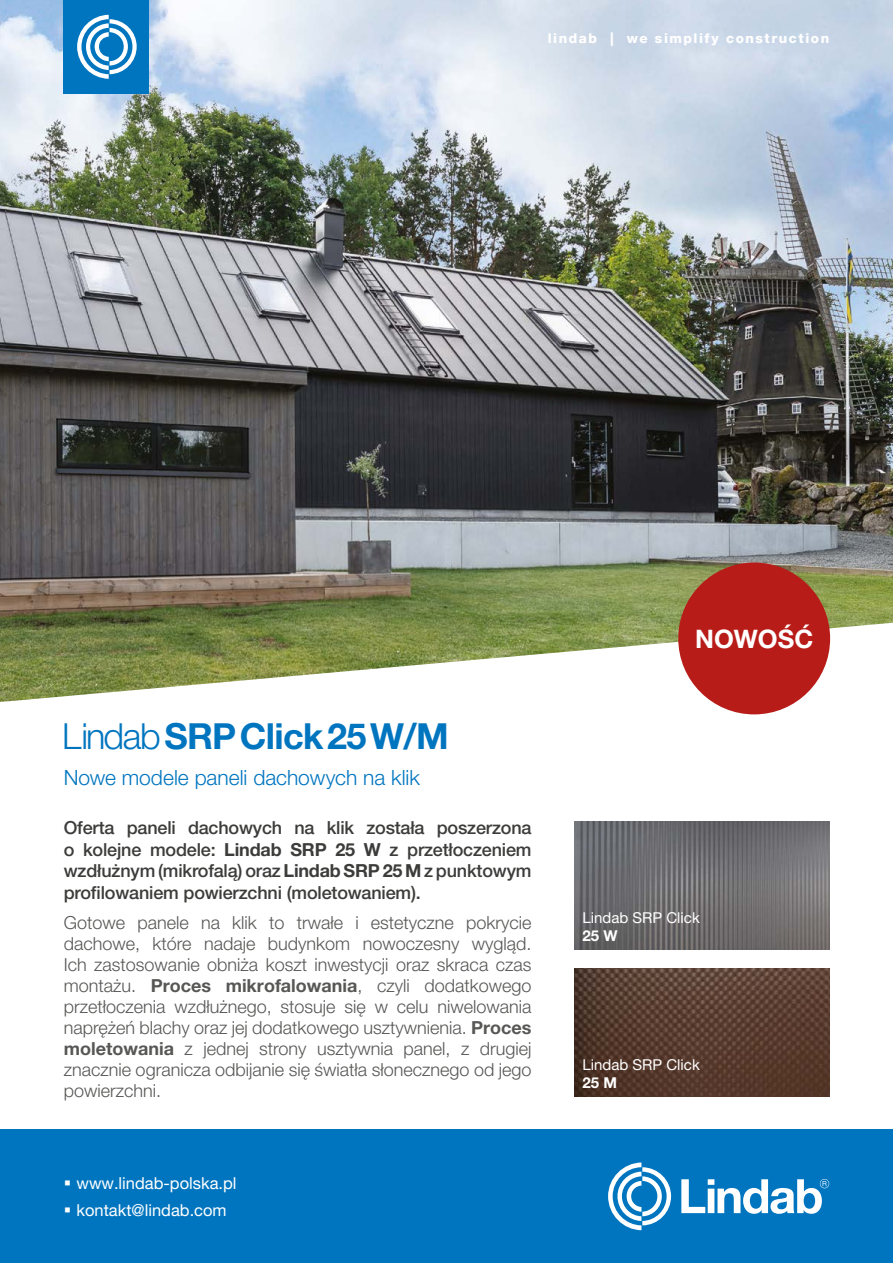
<style>
.page{position:relative;width:893px;height:1263px;background:#fff}
.page>*{position:absolute;margin:0;border:0;box-sizing:border-box;transform-origin:0 0}
.t1{font:700 36px "Helvetica Neue LT Pro";letter-spacing:-.02em;color:#0075bf}
.t2{font:700 25.5px "Helvetica Neue LT Pro";color:#fff}
.t3{font:300 21px "Helvetica Neue LT Pro";color:#0075bf}
.t4{font:300 18px/21px "Helvetica Neue LT Pro";color:#575756;text-align:justify}
.t5{font:500 18px/21.6px "Helvetica Neue LT Pro";letter-spacing:-.01em;color:#3c3c3b;text-align:justify}
.t6{font:16.5px/27px "Helvetica Neue LT Pro";color:#fff}
.t7{font:15px "Helvetica Neue LT Pro";color:#fff}
.t8{font:700 15px "Helvetica Neue LT Pro";color:#fff}
.t9{font:800 13.5px "Helvetica Neue LT Pro";letter-spacing:.115em;color:#fff}
.s1{font-weight:300}
.s2{font-weight:700}
</style>
<div class="page">
<img style="left:0;top:0;width:893px;height:623px">
<svg style="left:0;top:623px;width:890px;height:355px"></svg>
<div style="left:0;top:1130px;width:893px;height:133px;background:#0075bf"></div>
<svg style="left:681px;top:1179px;width:148px;height:35px"></svg>
<svg style="left:608px;top:1162px;width:63px;height:68px"></svg>
<div style="left:64px;top:0;width:85px;height:94px;background:#0075bf"></div>
<svg style="left:77px;top:15px;width:60px;height:64px"></svg>
<div style="left:678px;top:562px;width:152px;height:152px;background:#b81c18;border-radius:50%"></div>
<img style="left:574px;top:821px;width:255px;height:129px">
<img style="left:574px;top:968px;width:255px;height:128px">
<p class="t9" style="left:548px;top:30px;width:283px">lindab | we simplify construction</p>
<h1 class="t1" style="left:62px;top:713px;width:388px"><span class="s1">Lindab</span>SRPClick25W/M</h1>
<p class="t3" style="left:64px;top:764px;width:358px">Nowe modele paneli dachowych na klik</p>
<p class="t5" style="left:64px;top:817px;width:469px">Oferta paneli dachowych na klik została poszerzona o kolejne modele: <span class="s2">Lindab SRP 25 W</span> z przetłoczeniem wzdłużnym (mikrofalą) oraz <span class="s2">Lindab SRP 25 M</span> z punktowym profilowaniem powierzchni (moletowaniem).</p>
<p class="t4" style="left:64px;top:911px;width:469px">Gotowe panele na klik to trwałe i estetyczne pokrycie dachowe, które nadaje budynkom nowoczesny wygląd.<br>Ich zastosowanie obniża koszt inwestycji oraz skraca czas montażu. <span class="s2">Proces mikrofalowania</span>, czyli dodatkowego przetłoczenia wzdłużnego, stosuje się w celu niwelowania naprężeń blachy oraz jej dodatkowego usztywnienia. <span class="s2">Proces moletowania</span> z jednej strony usztywnia panel, z drugiej znacznie ogranicza odbijanie się światła słonecznego od jego powierzchni.</p>
<p class="t6" style="left:77px;top:1169px;width:162px">www.lindab-polska.pl kontakt@lindab.com</p>
<h2 class="t2" style="left:695px;top:622px;width:120px">NOWOŚĆ</h2>
<p class="t7" style="left:583px;top:909px;width:119px">Lindab SRP Click</p>
<p class="t8" style="left:583px;top:926px;width:37px">25 W</p>
<p class="t7" style="left:583px;top:1055px;width:119px">Lindab SRP Click</p>
<p class="t8" style="left:583px;top:1073px;width:36px">25 M</p>
</div>
